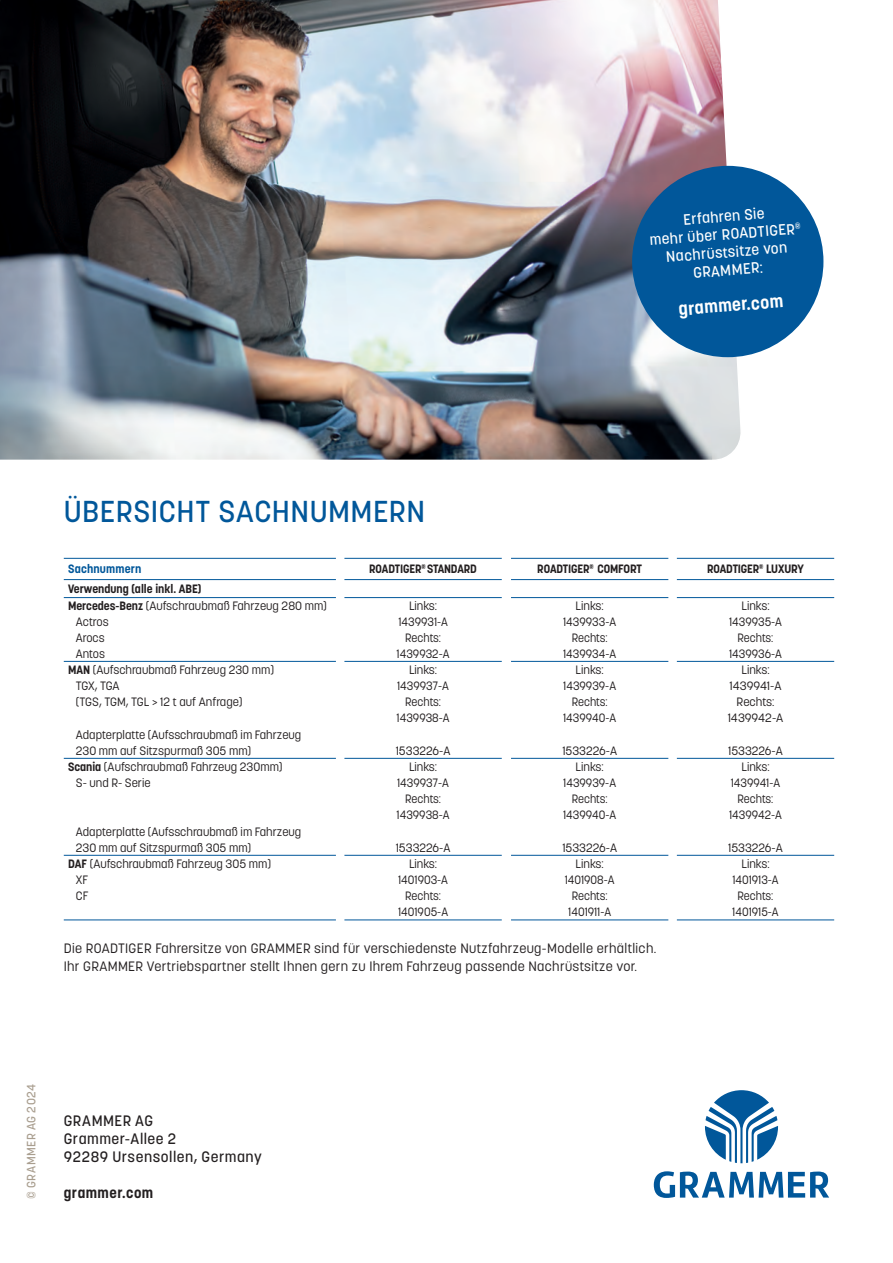
<style>
.page{position:relative;width:893px;height:1263px;background:#fff}
.page>*{position:absolute;margin:0;border:0;box-sizing:border-box;transform-origin:0 0}
.t1{font:500 30px "Korolev";letter-spacing:.015em;color:#01579a}
.t2{font:700 18px "Korolev";color:#fff}
.t3{font:500 15px/18px "Korolev";color:#fff;text-align:center}
.t4{font:500 15px/18px "Korolev";letter-spacing:.035em;color:#231f20}
.t5{font:700 15px "Korolev";letter-spacing:.035em;color:#231f20}
.t6{font:13.5px/18px "Korolev";letter-spacing:.025em;color:#231f20}
.t7{font:12px/16px "Korolev";color:#231f20}
.t8{font:12px "Korolev";color:#231f20;scale:.95 1}
.t9{font:700 12px/17px "Korolev";letter-spacing:-.01em;color:#231f20}
.t10{font:500 12px "Korolev";letter-spacing:.04em;color:#a99e8f}
.t11{font:700 12px "Korolev";letter-spacing:.02em;color:#01579a}
.s1{font-weight:400}
.s2{font-weight:700}
</style>
<div class="page">
<hr style="left:64px;top:558px;width:272px;height:1px;background:#01579a">
<hr style="left:344px;top:558px;width:158px;height:1px;background:#01579a">
<hr style="left:511px;top:558px;width:157px;height:1px;background:#01579a">
<hr style="left:677px;top:558px;width:157px;height:1px;background:#01579a">
<hr style="left:64px;top:579px;width:272px;height:1px;background:#01579a">
<hr style="left:344px;top:579px;width:158px;height:1px;background:#01579a">
<hr style="left:511px;top:579px;width:157px;height:1px;background:#01579a">
<hr style="left:677px;top:579px;width:157px;height:1px;background:#01579a">
<hr style="left:64px;top:597px;width:272px;height:1px;background:#01579a">
<hr style="left:344px;top:597px;width:158px;height:1px;background:#01579a">
<hr style="left:511px;top:597px;width:157px;height:1px;background:#01579a">
<hr style="left:677px;top:597px;width:157px;height:1px;background:#01579a">
<hr style="left:64px;top:661px;width:272px;height:1px;background:#01579a">
<hr style="left:344px;top:661px;width:158px;height:1px;background:#01579a">
<hr style="left:511px;top:661px;width:157px;height:1px;background:#01579a">
<hr style="left:677px;top:661px;width:157px;height:1px;background:#01579a">
<hr style="left:64px;top:758px;width:272px;height:1px;background:#01579a">
<hr style="left:344px;top:758px;width:158px;height:1px;background:#01579a">
<hr style="left:511px;top:758px;width:157px;height:1px;background:#01579a">
<hr style="left:677px;top:758px;width:157px;height:1px;background:#01579a">
<hr style="left:64px;top:855px;width:272px;height:1px;background:#01579a">
<hr style="left:344px;top:855px;width:158px;height:1px;background:#01579a">
<hr style="left:511px;top:855px;width:157px;height:1px;background:#01579a">
<hr style="left:677px;top:855px;width:157px;height:1px;background:#01579a">
<hr style="left:64px;top:920px;width:272px;height:1px;background:#01579a">
<hr style="left:344px;top:920px;width:158px;height:1px;background:#01579a">
<hr style="left:511px;top:920px;width:157px;height:1px;background:#01579a">
<hr style="left:677px;top:920px;width:157px;height:1px;background:#01579a">
<svg style="left:705px;top:1090px;width:73px;height:73px"></svg>
<svg style="left:654px;top:1171px;width:175px;height:27px"></svg>
<img style="left:0;top:0;width:743px;height:460px">
<div style="left:632px;top:166px;width:191px;height:191px;background:#01579a;border-radius:50%"></div>
<p class="t3" style="left:647px;top:214px;width:147px;rotate:-5deg">Erfahren Sie<br>mehr über ROADTIGER</p>
<p class="t3" style="left:665px;top:248px;width:123px;rotate:-5deg">Nachrüstsitze von<br>GRAMMER:</p>
<h2 class="t2" style="left:678px;top:297px;width:106px;rotate:-4deg">grammer.com</h2>
<h1 class="t1" style="left:64px;top:492px;width:363px">ÜBERSICHT SACHNUMMERN</h1>
<p class="t11" style="left:68px;top:562px;width:75px">Sachnummern</p>
<p class="t9" style="left:369px;top:561px;width:109px">ROADTIGER<sup>®</sup> STANDARD</p>
<p class="t9" style="left:537px;top:561px;width:106px">ROADTIGER<sup>®</sup> COMFORT</p>
<p class="t9" style="left:707px;top:561px;width:98px">ROADTIGER<sup>®</sup> LUXURY</p>
<p class="t9" style="left:68px;top:581px;width:260px">Verwendung (alle inkl. ABE)<br>Mercedes-Benz <span class="s1">(Aufschraubmaß Fahrzeug 280 mm)</span></p>
<p class="t7" style="left:409px;top:598px;width:30px">Links:</p>
<p class="t7" style="left:576px;top:598px;width:30px">Links:</p>
<p class="t7" style="left:741px;top:598px;width:30px">Links:</p>
<p class="t7" style="left:76px;top:614px;width:34px">Actros</p>
<p class="t8" style="left:398px;top:614px;width:54px">1439931-A</p>
<p class="t8" style="left:563px;top:614px;width:57px">1439933-A</p>
<p class="t8" style="left:729px;top:614px;width:57px">1439935-A</p>
<p class="t7" style="left:76px;top:630px;width:30px">Arocs</p>
<p class="t8" style="left:405px;top:630px;width:39px">Rechts:</p>
<p class="t8" style="left:572px;top:630px;width:39px">Rechts:</p>
<p class="t8" style="left:738px;top:630px;width:39px">Rechts:</p>
<p class="t7" style="left:76px;top:646px;width:31px">Antos</p>
<p class="t8" style="left:397px;top:646px;width:57px">1439932-A</p>
<p class="t8" style="left:563px;top:646px;width:57px">1439934-A</p>
<p class="t8" style="left:729px;top:646px;width:57px">1439936-A</p>
<p class="t7" style="left:68px;top:662px;width:207px"><span class="s2">MAN</span> (Aufschraubmaß Fahrzeug 230 mm)</p>
<p class="t7" style="left:409px;top:662px;width:30px">Links:</p>
<p class="t7" style="left:576px;top:662px;width:30px">Links:</p>
<p class="t7" style="left:741px;top:662px;width:30px">Links:</p>
<p class="t7" style="left:76px;top:678px;width:45px">TGX, TGA</p>
<p class="t8" style="left:397px;top:678px;width:56px">1439937-A</p>
<p class="t8" style="left:563px;top:678px;width:57px">1439939-A</p>
<p class="t7" style="left:730px;top:678px;width:53px">1439941-A</p>
<p class="t7" style="left:76px;top:694px;width:168px">(TGS, TGM, TGL &gt; 12 t auf Anfrage)</p>
<p class="t8" style="left:405px;top:694px;width:39px">Rechts:</p>
<p class="t8" style="left:572px;top:694px;width:39px">Rechts:</p>
<p class="t7" style="left:737px;top:694px;width:39px">Rechts:</p>
<p class="t8" style="left:397px;top:711px;width:57px">1439938-A</p>
<p class="t8" style="left:563px;top:711px;width:57px">1439940-A</p>
<p class="t7" style="left:728px;top:710px;width:57px">1439942-A</p>
<p class="t7" style="left:76px;top:726px;width:227px">Adapterplatte (Aufsschraubmaß im Fahrzeug<br>230 mm auf Sitzspurmaß 305 mm)</p>
<p class="t7" style="left:396px;top:742px;width:56px">1533226-A</p>
<p class="t7" style="left:562px;top:742px;width:56px">1533226-A</p>
<p class="t7" style="left:728px;top:742px;width:56px">1533226-A</p>
<p class="t7" style="left:68px;top:759px;width:216px"><span class="s2">Scania</span> (Aufschraubmaß Fahrzeug 230mm)</p>
<p class="t7" style="left:409px;top:759px;width:30px">Links:</p>
<p class="t7" style="left:576px;top:759px;width:30px">Links:</p>
<p class="t7" style="left:741px;top:759px;width:30px">Links:</p>
<p class="t7" style="left:76px;top:775px;width:76px">S- und R- Serie</p>
<p class="t8" style="left:397px;top:775px;width:56px">1439937-A</p>
<p class="t8" style="left:563px;top:775px;width:57px">1439939-A</p>
<p class="t8" style="left:731px;top:775px;width:53px">1439941-A</p>
<p class="t8" style="left:405px;top:791px;width:39px">Rechts:</p>
<p class="t8" style="left:572px;top:791px;width:39px">Rechts:</p>
<p class="t8" style="left:738px;top:791px;width:39px">Rechts:</p>
<p class="t8" style="left:397px;top:808px;width:57px">1439938-A</p>
<p class="t8" style="left:563px;top:808px;width:57px">1439940-A</p>
<p class="t8" style="left:729px;top:808px;width:57px">1439942-A</p>
<p class="t7" style="left:76px;top:823px;width:227px">Adapterplatte (Aufsschraubmaß im Fahrzeug<br>230 mm auf Sitzspurmaß 305 mm)</p>
<p class="t7" style="left:396px;top:839px;width:56px">1533226-A</p>
<p class="t7" style="left:562px;top:839px;width:56px">1533226-A</p>
<p class="t7" style="left:728px;top:839px;width:56px">1533226-A</p>
<p class="t7" style="left:68px;top:856px;width:205px"><span class="s2">DAF</span> (Aufschraubmaß Fahrzeug 305 mm)</p>
<p class="t7" style="left:409px;top:856px;width:30px">Links:</p>
<p class="t7" style="left:576px;top:856px;width:30px">Links:</p>
<p class="t7" style="left:741px;top:856px;width:30px">Links:</p>
<p class="t7" style="left:76px;top:872px;width:14px">XF</p>
<p class="t8" style="left:398px;top:872px;width:54px">1401903-A</p>
<p class="t8" style="left:565px;top:872px;width:54px">1401908-A</p>
<p class="t8" style="left:732px;top:872px;width:50px">1401913-A</p>
<p class="t7" style="left:76px;top:888px;width:14px">CF</p>
<p class="t8" style="left:405px;top:888px;width:39px">Rechts:</p>
<p class="t8" style="left:572px;top:888px;width:39px">Rechts:</p>
<p class="t8" style="left:738px;top:888px;width:39px">Rechts:</p>
<p class="t8" style="left:398px;top:904px;width:54px">1401905-A</p>
<p class="t8" style="left:568px;top:904px;width:47px">1401911-A</p>
<p class="t8" style="left:732px;top:904px;width:50px">1401915-A</p>
<p class="t6" style="left:64px;top:939px;width:594px">Die ROADTIGER Fahrersitze von GRAMMER sind für verschiedenste Nutzfahrzeug-Modelle erhältlich.<br>Ihr GRAMMER Vertriebspartner stellt Ihnen gern zu Ihrem Fahrzeug passende Nachrüstsitze vor.</p>
<p class="t10" style="left:24px;top:1199px;width:117px;rotate:-90deg">© GRAMMER AG 2024</p>
<p class="t4" style="left:64px;top:1112px;width:200px">GRAMMER AG<br>Grammer-Allee 2<br>92289 Ursensollen, Germany</p>
<p class="t5" style="left:64px;top:1183px;width:91px">grammer.com</p>
</div>
